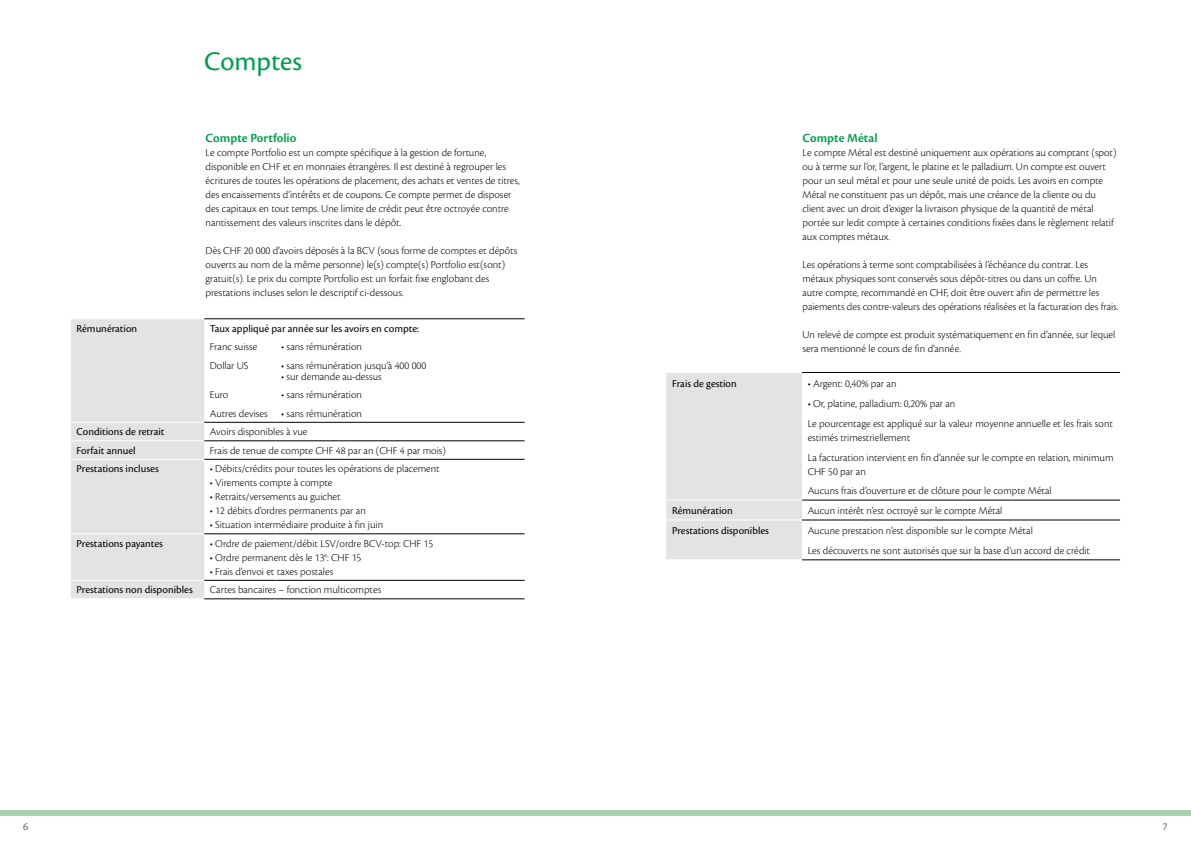
<style>
.page{position:relative;width:1191px;height:842px;background:#fff}
.page>*{position:absolute;margin:0;border:0;box-sizing:border-box;transform-origin:0 0}
.t1{font:28px "Cronos Pro";color:#009e4d}
.t2{font:600 13px "Cronos Pro";color:#009e4d}
.t3{font:300 11px/14px "Cronos Pro";color:#000}
.t4{font:11px "Cronos Pro";color:#000}
.t5{font:11px "Cronos Pro";color:#646363}
</style>
<div class="page">
<div style="left:0;top:810px;width:1191px;height:6px;background:#a8d3af"></div>
<div style="left:71px;top:319px;width:133px;height:279px;background:#e3e3e3"></div>
<hr style="left:204px;top:319px;width:71px;height:1px;background:#000">
<hr style="left:275px;top:319px;width:249px;height:1px;background:#000">
<hr style="left:204px;top:422px;width:71px;height:1px;background:#000">
<hr style="left:275px;top:422px;width:249px;height:1px;background:#000">
<hr style="left:204px;top:441px;width:71px;height:1px;background:#000">
<hr style="left:275px;top:441px;width:249px;height:1px;background:#000">
<hr style="left:204px;top:459px;width:71px;height:1px;background:#000">
<hr style="left:275px;top:459px;width:249px;height:1px;background:#000">
<hr style="left:204px;top:534px;width:71px;height:1px;background:#000">
<hr style="left:275px;top:534px;width:249px;height:1px;background:#000">
<hr style="left:204px;top:580px;width:71px;height:1px;background:#000">
<hr style="left:275px;top:580px;width:249px;height:1px;background:#000">
<hr style="left:204px;top:599px;width:71px;height:1px;background:#000">
<hr style="left:275px;top:599px;width:249px;height:1px;background:#000">
<hr style="left:71px;top:422px;width:133px;height:1px;background:#fff">
<hr style="left:71px;top:440px;width:133px;height:1px;background:#fff">
<hr style="left:71px;top:459px;width:133px;height:1px;background:#fff">
<hr style="left:71px;top:533px;width:133px;height:1px;background:#fff">
<hr style="left:71px;top:580px;width:133px;height:1px;background:#fff">
<div style="left:666px;top:373px;width:136px;height:186px;background:#e3e3e3"></div>
<hr style="left:802px;top:372px;width:318px;height:1px;background:#000">
<hr style="left:802px;top:500px;width:318px;height:1px;background:#000">
<hr style="left:802px;top:520px;width:318px;height:1px;background:#000">
<hr style="left:802px;top:560px;width:318px;height:1px;background:#000">
<hr style="left:666px;top:500px;width:136px;height:1px;background:#fff">
<hr style="left:666px;top:519px;width:136px;height:1px;background:#fff">
<h1 class="t1" style="left:204px;top:45px;width:99px">Comptes</h1>
<p class="t2" style="left:206px;top:130px;width:92px">Compte Portfolio</p>
<p class="t3" style="left:206px;top:145px;width:316px">Le compte Portfolio est un compte spécifique à la gestion de fortune, disponible en CHF et en monnaies étrangères. Il est destiné à regrouper les écritures de toutes les opérations de placement, des achats et ventes de titres, des encaissements d’intérêts et de coupons. Ce compte permet de disposer des capitaux en tout temps. Une limite de crédit peut être octroyée contre nantissement des valeurs inscrites dans le dépôt.</p>
<p class="t3" style="left:206px;top:243px;width:313px">Dès CHF 20 000 d’avoirs déposés à la BCV (sous forme de comptes et dépôts ouverts au nom de la même personne) le(s) compte(s) Portfolio est(sont) gratuit(s). Le prix du compte Portfolio est un forfait fixe englobant des prestations incluses selon le descriptif ci-dessous.</p>
<p class="t4" style="left:77px;top:322px;width:62px">Rémunération</p>
<p class="t4" style="left:210px;top:322px;width:211px">Taux appliqué par année sur les avoirs en compte:</p>
<p class="t3" style="left:210px;top:340px;width:49px">Franc suisse</p>
<p class="t3" style="left:281px;top:340px;width:82px">• sans rémunération</p>
<p class="t3" style="left:210px;top:358px;width:40px">Dollar US</p>
<p class="t3" style="left:281px;top:358px;width:146px">• sans rémunération jusqu’à 400 000</p>
<p class="t3" style="left:281px;top:369px;width:102px">• sur demande au-dessus</p>
<p class="t3" style="left:210px;top:388px;width:20px">Euro</p>
<p class="t3" style="left:210px;top:385px;width:154px;line-height:18.5px;text-align:right">• sans rémunération<br>Autres devises • sans rémunération</p>
<p class="t4" style="left:77px;top:425px;width:89px">Conditions de retrait</p>
<p class="t3" style="left:210px;top:425px;width:99px">Avoirs disponibles à vue</p>
<p class="t4" style="left:77px;top:444px;width:61px">Forfait annuel</p>
<p class="t3" style="left:210px;top:443px;width:237px">Frais de tenue de compte CHF 48 par an (CHF 4 par mois)</p>
<p class="t4" style="left:77px;top:462px;width:84px">Prestations incluses</p>
<p class="t3" style="left:210px;top:462px;width:231px">• Débits/crédits pour toutes les opérations de placement</p>
<p class="t3" style="left:210px;top:476px;width:124px">• Virements compte à compte</p>
<p class="t3" style="left:210px;top:490px;width:132px">• Retraits/versements au guichet</p>
<p class="t3" style="left:210px;top:504px;width:157px">• 12 débits d’ordres permanents par an</p>
<p class="t3" style="left:210px;top:518px;width:175px">• Situation intermédiaire produite à fin juin</p>
<p class="t4" style="left:77px;top:537px;width:88px">Prestations payantes</p>
<p class="t3" style="left:210px;top:536px;width:225px">• Ordre de paiement/débit LSV/ordre BCV-top: CHF 15</p>
<p class="t3" style="left:210px;top:550px;width:153px">• Ordre permanent dès le 13<sup>e</sup>: CHF 15</p>
<p class="t3" style="left:210px;top:564px;width:125px">• Frais d’envoi et taxes postales</p>
<p class="t4" style="left:77px;top:583px;width:118px">Prestations non disponibles</p>
<p class="t3" style="left:210px;top:583px;width:173px">Cartes bancaires – fonction multicomptes</p>
<p class="t2" style="left:802px;top:130px;width:77px">Compte Métal</p>
<p class="t3" style="left:802px;top:145px;width:315px">Le compte Métal est destiné uniquement aux opérations au comptant (spot) ou à terme sur l’or, l’argent, le platine et le palladium. Un compte est ouvert pour un seul métal et pour une seule unité de poids. Les avoirs en compte Métal ne constituent pas un dépôt, mais une créance de la cliente ou du client avec un droit d’exiger la livraison physique de la quantité de métal portée sur ledit compte à certaines conditions fixées dans le règlement relatif aux comptes métaux.</p>
<p class="t3" style="left:802px;top:257px;width:317px">Les opérations à terme sont comptabilisées à l’échéance du contrat. Les métaux physiques sont conservés sous dépôt-titres ou dans un coffre. Un autre compte, recommandé en CHF, doit être ouvert afin de permettre les paiements des contre-valeurs des opérations réalisées et la facturation des frais.</p>
<p class="t3" style="left:802px;top:327px;width:314px">Un relevé de compte est produit systématiquement en fin d’année, sur lequel sera mentionné le cours de fin d’année.</p>
<p class="t4" style="left:672px;top:377px;width:66px">Frais de gestion</p>
<p class="t3" style="left:807px;top:376px;width:90px">• Argent: 0,40% par an</p>
<p class="t3" style="left:807px;top:393px;width:307px;line-height:19.9px">• Or, platine, palladium: 0,20% par an<br>Le pourcentage est appliqué sur la valeur moyenne annuelle et les frais sont</p>
<p class="t3" style="left:807px;top:427px;width:307px;line-height:19.9px">estimés trimestriellement<br>La facturation intervient en fin d’année sur le compte en relation, minimum</p>
<p class="t3" style="left:807px;top:461px;width:245px;line-height:19.9px">CHF 50 par an<br>Aucuns frais d’ouverture et de clôture pour le compte Métal</p>
<p class="t4" style="left:672px;top:505px;width:62px">Rémunération</p>
<p class="t3" style="left:807px;top:504px;width:196px">Aucun intérêt n’est octroyé sur le compte Métal</p>
<p class="t4" style="left:672px;top:524px;width:98px">Prestations disponibles</p>
<p class="t3" style="left:807px;top:521px;width:284px;line-height:19.9px">Aucune prestation n’est disponible sur le compte Métal<br>Les découverts ne sont autorisés que sur la base d’un accord de crédit</p>
<p class="t5" style="left:23px;top:820px;width:7px">6</p>
<p class="t5" style="left:1162px;top:820px;width:7px">7</p>
</div>
